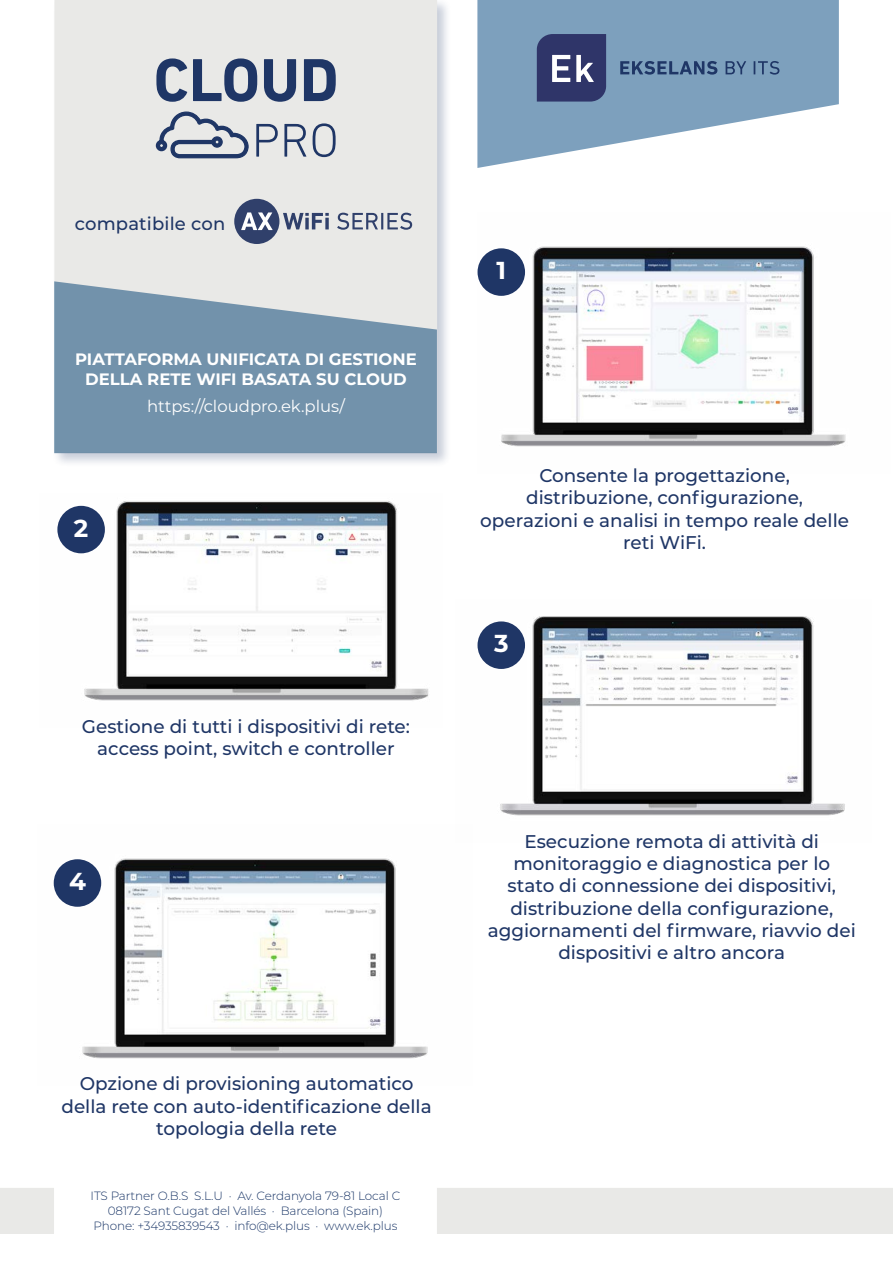
<style>
.page{position:relative;width:893px;height:1263px;background:#fff}
.page>*{position:absolute;margin:0;border:0;box-sizing:border-box;transform-origin:0 0}
.t1{font:700 24.45px "Montserrat";color:#fff}
.t2{font:500 18.45px/22px "Montserrat";color:#1f3666;text-align:center}
.t3{font:500 18px "Montserrat";letter-spacing:.01em;color:#1f3666}
.t4{font:700 16.5px/19.8px "Montserrat";color:#fff;text-align:center}
.t5{font:16.5px "Montserrat";color:#fff}
.t6{font:300 12px/15px "Montserrat";letter-spacing:-.01em;color:#1a3667;text-align:center}
</style>
<div class="page">
<svg style="left:477px;top:0;width:362px;height:168px;fill:#7da0bd"></svg>
<svg style="left:537px;top:34px;width:69px;height:68px;background:#484e7c"></svg>
<svg style="left:620px;top:61px;width:97px;height:14px"></svg>
<svg style="left:726px;top:61px;width:20px;height:13px"></svg>
<svg style="left:754px;top:61px;width:25px;height:14px"></svg>
<div style="left:0;top:1188px;width:54px;height:46px;background:#e9e9e7"></div>
<div style="left:437px;top:1188px;width:456px;height:46px;background:#e9e9e7"></div>
<img style="left:477px;top:246px;width:369px;height:201px">
<img style="left:480px;top:616px;width:365px;height:200px">
<img style="left:61px;top:501px;width:368px;height:200px">
<div style="left:478px;top:248px;width:47px;height:48px;background:#1f3666;border-radius:50%"></div>
<div style="left:57px;top:506px;width:48px;height:47px;background:#1f3666;border-radius:50%"></div>
<div style="left:477px;top:621px;width:48px;height:48px;background:#1f3666;border-radius:50%"></div>
<img style="left:53px;top:858px;width:375px;height:201px">
<div style="left:54px;top:859px;width:47px;height:48px;background:#1f3666;border-radius:50%"></div>
<div style="left:52px;top:0;width:399px;height:468px;background:#1f3666;opacity:.25"></div>
<div style="left:54px;top:0;width:383px;height:281px;background:#e9e9e7"></div>
<svg style="left:54px;top:281px;width:383px;height:172px;background:#829eb3"></svg>
<svg style="left:156px;top:58px;width:31px;height:44px"></svg>
<svg style="left:193px;top:58px;width:64px;height:44px;background:#8490a6"></svg>
<svg style="left:264px;top:59px;width:32px;height:43px"></svg>
<svg style="left:304px;top:59px;width:32px;height:42px"></svg>
<svg style="left:256px;top:124px;width:22px;height:33px"></svg>
<svg style="left:284px;top:124px;width:22px;height:33px"></svg>
<svg style="left:313px;top:123px;width:23px;height:34px"></svg>
<svg style="left:155px;top:111px;width:95px;height:48px;background:#b2b8c3"></svg>
<div style="left:234px;top:199px;width:45px;height:45px;background:#30406b;border-radius:50%"></div>
<svg style="left:241px;top:212px;width:32px;height:18px"></svg>
<svg style="left:283px;top:213px;width:46px;height:16px"></svg>
<svg style="left:325px;top:218px;width:4px;height:11px"></svg>
<svg style="left:337px;top:213px;width:75px;height:17px"></svg>
<p class="t3" style="left:75px;top:211px;width:152px">compatibile con</p>
<p class="t4" style="left:75px;top:349px;width:343px">PIATTAFORMA UNIFICATA DI GESTIONE<br>DELLA RETE WIFI BASATA SU CLOUD</p>
<p class="t5" style="left:147px;top:395px;width:199px">https://cloudpro.ek.plus/</p>
<h1 class="t1" style="left:74px;top:510px;width:16px">2</h1>
<p class="t2" style="left:82px;top:714px;width:330px">Gestione di tutti i dispositivi di rete: access point, switch e controller</p>
<h1 class="t1" style="left:69px;top:864px;width:18px">4</h1>
<p class="t2" style="left:62px;top:1072px;width:372px">Opzione di provisioning automatico della rete con auto-identificazione della topologia della rete</p>
<p class="t6" style="left:91px;top:1187px;width:311px">ITS Partner O.B.S S.L.U · Av. Cerdanyola 79-81 Local C<br>08172 Sant Cugat del Vallés · Barcelona (Spain)<br>Phone: +34935839543 · info@ek.plus · www.ek.plus</p>
<h1 class="t1" style="left:496px;top:253px;width:11px">1</h1>
<p class="t2" style="left:480px;top:464px;width:370px">Consente la progettazione, distribuzione, configurazione, operazioni e analisi in tempo reale delle reti WiFi.</p>
<h1 class="t1" style="left:494px;top:626px;width:16px">3</h1>
<p class="t2" style="left:488px;top:830px;width:370px">Esecuzione remota di attività di monitoraggio e diagnostica per lo<br>stato di connessione dei dispositivi, distribuzione della configurazione, aggiornamenti del firmware, riavvio dei dispositivi e altro ancora</p>
</div>
